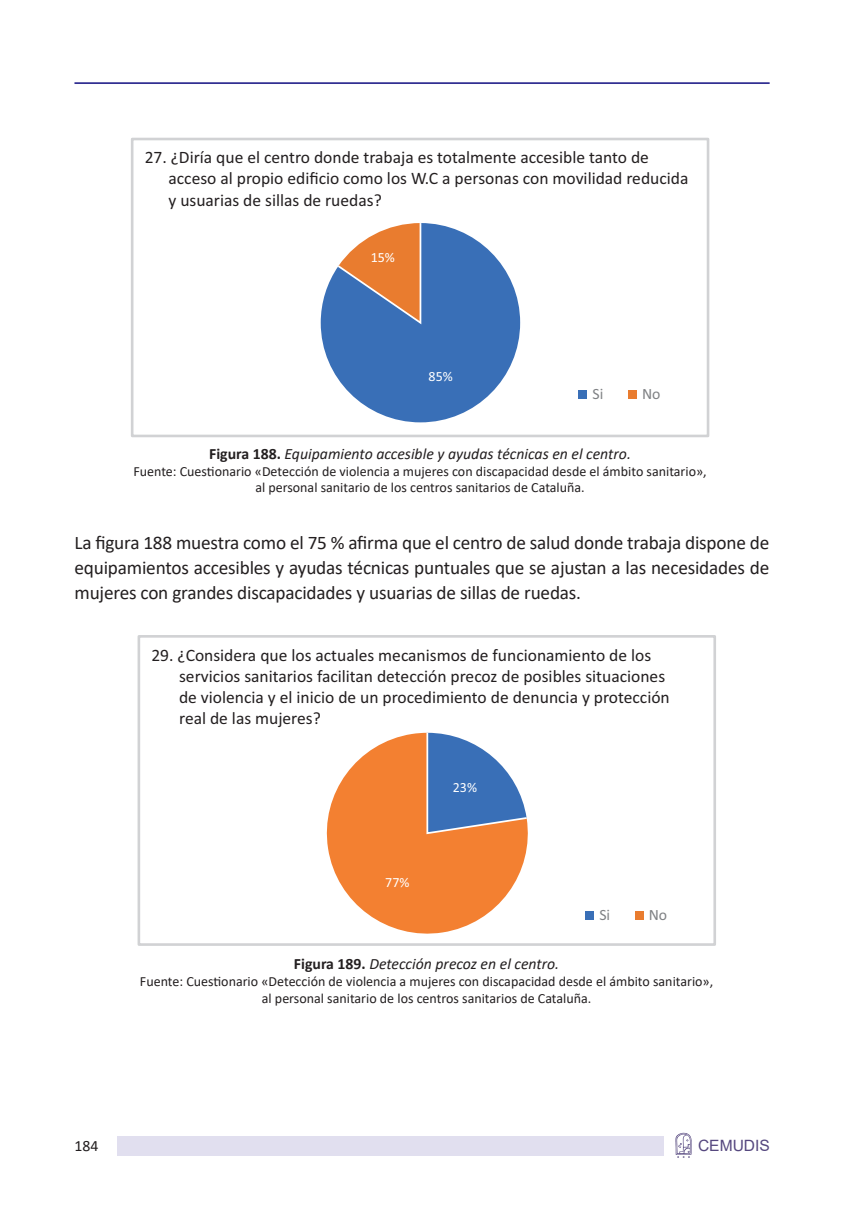
<style>
.page{position:relative;width:864px;height:1211px;background:#fff}
.page>*{position:absolute;margin:0;border:0;box-sizing:border-box;transform-origin:0 0}
.t1{font:19.25px/24.5px "Calibri";letter-spacing:-.01em;color:#231f20;text-align:justify}
.t2{font:17.5px/21.2px "Calibri";color:#231f20}
.t3{font:italic 15.75px "Calibri";color:#231f20}
.t4{font:15.75px "Calibri";color:#808285}
.t5{font:15.75px "Calibri";color:#231f20}
.t6{font:15.58px "Arial";color:#56487f}
.t7{font:14px/16.8px "Calibri";color:#231f20;text-align:center}
.t8{font:14px "Calibri";color:#fff}
.s1{font-weight:700;font-style:normal}
</style>
<div class="page">
<svg style="left:675px;top:1132px;width:16px;height:25px"></svg>
<div style="left:117px;top:1135px;width:546px;height:20px;background:#e1dfef"></div>
<hr style="left:74px;top:82px;width:695px;height:2px;background:#323092">
<div style="left:131px;top:138px;width:578px;height:299px;border:3px solid #d1d2d4"></div>
<div style="left:578px;top:390px;width:8px;height:9px;background:#396fb7"></div>
<div style="left:628px;top:390px;width:8px;height:9px;background:#e97c2f"></div>
<svg style="left:320px;top:223px;width:200px;height:199px"></svg>
<div style="left:137px;top:635px;width:578px;height:310px;border:3px solid #d1d2d4"></div>
<div style="left:584px;top:911px;width:9px;height:9px;background:#396fb7"></div>
<div style="left:634px;top:911px;width:9px;height:9px;background:#e97c2f"></div>
<svg style="left:326px;top:732px;width:202px;height:202px;fill:#f38031"></svg>
<svg style="left:425px;top:732px;width:103px;height:103px"></svg>
<p class="t2" style="left:168px;top:146px;width:521px;text-indent:-24px">27. ¿Diría que el centro donde trabaja es totalmente accesible tanto de acceso al propio edificio como los W.C a personas con movilidad reducida y usuarias de sillas de ruedas?</p>
<p class="t8" style="left:370px;top:248px;width:26px">15%</p>
<p class="t8" style="left:428px;top:366px;width:26px">85%</p>
<p class="t4" style="left:592px;top:383px;width:12px">Si</p>
<p class="t4" style="left:641px;top:383px;width:20px">No</p>
<p class="t3" style="left:209px;top:442px;width:423px"><span class="s1">Figura 188.</span> Equipamiento accesible y ayudas técnicas en el centro.</p>
<p class="t7" style="left:133px;top:462px;width:574px">Fuente: Cuestionario «Detección de violencia a mujeres con discapacidad desde el ámbito sanitario», al personal sanitario de los centros sanitarios de Cataluña.</p>
<p class="t1" style="left:74px;top:530px;width:696px">La figura 188 muestra como el 75 % afirma que el centro de salud donde trabaja dispone de equipamientos accesibles y ayudas técnicas puntuales que se ajustan a las necesidades de mujeres con grandes discapacidades y usuarias de sillas de ruedas.</p>
<p class="t2" style="left:179px;top:643px;width:492px;text-indent:-28px">29. ¿Considera que los actuales mecanismos de funcionamiento de los servicios sanitarios facilitan detección precoz de posibles situaciones de violencia y el inicio de un procedimiento de denuncia y protección real de las mujeres?</p>
<p class="t8" style="left:385px;top:873px;width:26px">77%</p>
<p class="t8" style="left:452px;top:777px;width:26px">23%</p>
<p class="t4" style="left:599px;top:904px;width:12px">Si</p>
<p class="t4" style="left:648px;top:904px;width:20px">No</p>
<p class="t3" style="left:294px;top:952px;width:267px"><span class="s1">Figura 189.</span> Detección precoz en el centro.</p>
<p class="t7" style="left:140px;top:972px;width:574px">Fuente: Cuestionario «Detección de violencia a mujeres con discapacidad desde el ámbito sanitario», al personal sanitario de los centros sanitarios de Cataluña.</p>
<p class="t5" style="left:74px;top:1135px;width:25px">184</p>
<p class="t6" style="left:697px;top:1135px;width:73px">CEMUDIS</p>
</div>
